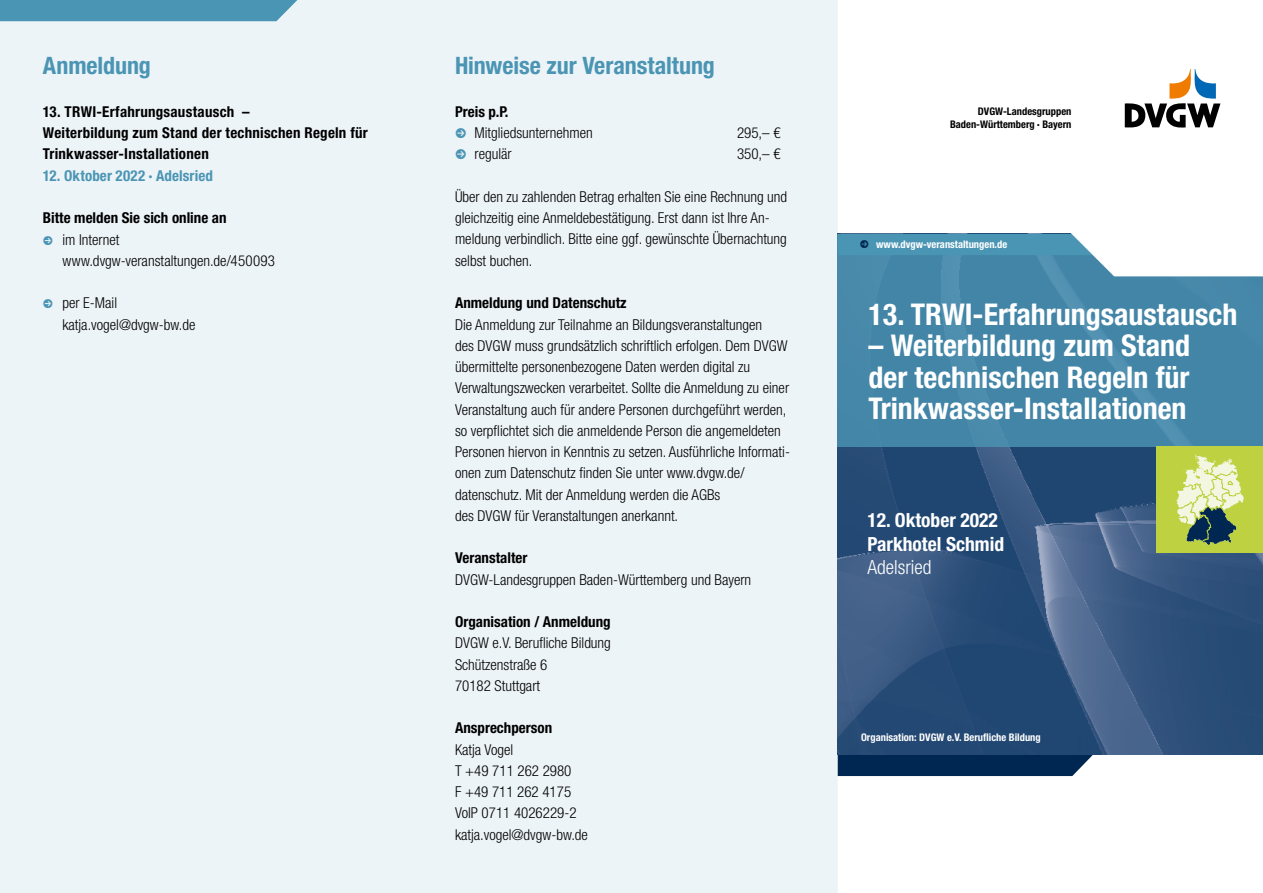
<style>
.page{position:relative;width:1263px;height:893px;background:#fff}
.page>*{position:absolute;margin:0;border:0;box-sizing:border-box;transform-origin:0 0}
.t1{font:700 condensed 30px/31.5px "Helvetica Neue LT Pro";color:#fff;text-align:justify}
.t2{font:700 condensed 24px "Helvetica Neue LT Pro";letter-spacing:-.005em;color:#4b95b4}
.t3{font:700 condensed 24px "Helvetica Neue LT Std";letter-spacing:-.005em;color:#4b95b4}
.t4{font:700 condensed 19.5px/23.4px "Helvetica Neue LT Pro";color:#fff}
.t5{font:300 condensed 19.5px "Helvetica Neue LT Pro";color:#fff}
.t6{font:300 condensed 15px/21.3px "Helvetica Neue LT Std";color:#000}
.t7{font:700 condensed 15px/21.3px "Helvetica Neue LT Std";color:#000}
.t8{font:700 condensed 15px "Helvetica Neue LT Std";letter-spacing:.005em;color:#4b95b4}
.t9{font:700 condensed 10.5px "Helvetica Neue LT Pro";color:#fff}
.t10{font:700 condensed 10.5px/12.8px "Helvetica Neue LT Pro";color:#000;text-align:right}
.s1{color:#4b95b4}
.s2{color:#002752}
</style>
<div class="page">
<div style="left:0;top:0;width:838px;height:893px;background:#edf4f8"></div>
<div style="left:0;top:0;width:297px;height:21px;background:#4b95b4"></div>
<div style="left:838px;top:755px;width:255px;height:21px;background:#002752"></div>
<img style="left:838px;top:446px;width:425px;height:309px">
<div style="left:838px;top:234px;width:425px;height:212px;background:#4285a6"></div>
<svg style="left:1125px;top:69px;width:95px;height:59px"></svg>
<svg style="left:838px;top:233px;width:425px;height:43px"></svg>
<div style="left:1157px;top:446px;width:106px;height:107px;background:#bdd141"></div>
<svg style="left:1176px;top:454px;width:68px;height:91px"></svg>
<svg style="left:44px;top:236px;width:9px;height:9px"></svg>
<svg style="left:44px;top:299px;width:9px;height:9px"></svg>
<h2 class="t3" style="left:43px;top:51px;width:110px">Anmeldung</h2>
<p class="t7" style="left:43px;top:101px;width:326px">13. TRWI-Erfahrungsaustausch –<br>Weiterbildung zum Stand der technischen Regeln für<br>Trinkwasser-Installationen</p>
<p class="t8" style="left:43px;top:166px;width:172px">12. Oktober 2022 · Adelsried</p>
<p class="t7" style="left:43px;top:207px;width:185px">Bitte melden Sie sich online an</p>
<p class="t6" style="left:62px;top:228px;width:214px">im Internet www.dvgw-veranstaltungen.de/450093</p>
<p class="t6" style="left:62px;top:292px;width:134px">per E-Mail katja.vogel@dvgw-bw.de</p>
<h2 class="t2" style="left:455px;top:52px;width:261px">Hinweise zur Veranstaltung</h2>
<p class="t7" style="left:455px;top:101px;width:55px">Preis p.P.</p>
<p class="t6" style="left:455px;top:122px;width:139px"><span class="s1">●</span> Mitgliedsunternehmen</p>
<p class="t6" style="left:737px;top:122px;width:45px">295,– €</p>
<p class="t6" style="left:455px;top:143px;width:58px"><span class="s1">●</span> regulär</p>
<p class="t6" style="left:737px;top:143px;width:45px">350,– €</p>
<p class="t6" style="left:455px;top:186px;width:334px">Über den zu zahlenden Betrag erhalten Sie eine Rechnung und gleichzeitig eine Anmeldebestätigung. Erst dann ist Ihre An&shy;meldung verbindlich. Bitte eine ggf. gewünschte Übernachtung selbst buchen.</p>
<p class="t7" style="left:455px;top:292px;width:173px">Anmeldung und Datenschutz</p>
<p class="t6" style="left:455px;top:313px;width:336px">Die Anmeldung zur Teilnahme an Bildungsveranstaltungen<br>des DVGW muss grundsätzlich schriftlich erfolgen. Dem DVGW übermittelte personenbezogene Daten werden digital zu Verwaltungszwecken verarbeitet. Sollte die Anmeldung zu einer Veranstaltung auch für andere Personen durchgeführt werden, so verpflichtet sich die anmeldende Person die angemeldeten Personen hiervon in Kenntnis zu setzen. Ausführliche Informati&shy;onen zum Datenschutz finden Sie unter www.dvgw.de/ datenschutz. Mit der Anmeldung werden die AGBs<br>des DVGW für Veranstaltungen anerkannt.</p>
<p class="t7" style="left:455px;top:547px;width:74px">Veranstalter</p>
<p class="t6" style="left:455px;top:569px;width:298px">DVGW-Landesgruppen Baden-Württemberg und Bayern</p>
<p class="t7" style="left:455px;top:611px;width:157px">Organisation / Anmeldung</p>
<p class="t6" style="left:455px;top:632px;width:157px">DVGW e.V. Berufliche Bildung<br>Schützenstraße 6<br>70182 Stuttgart</p>
<p class="t7" style="left:455px;top:717px;width:99px">Ansprechperson</p>
<p class="t6" style="left:455px;top:739px;width:134px">Katja Vogel<br>T +49 711 262 2980<br>F +49 711 262 4175<br>VoIP 0711 4026229-2 katja.vogel@dvgw-bw.de</p>
<p class="t10" style="left:950px;top:105px;width:123px">DVGW-Landesgruppen<br>Baden-Württemberg · Bayern</p>
<p class="t9" style="left:860px;top:238px;width:149px"><span class="s2">●</span> www.dvgw-veranstaltungen.de</p>
<h1 class="t1" style="left:868px;top:299px;width:370px">13. TRWI-Erfahrungsaustausch</h1>
<h1 class="t1" style="left:868px;top:330px;width:323px">– Weiterbildung zum Stand der technischen Regeln für Trinkwasser-Installationen</h1>
<h3 class="t4" style="left:867px;top:509px;width:138px">12. Oktober 2022<br>Parkhotel Schmid</h3>
<h3 class="t5" style="left:867px;top:556px;width:65px">Adelsried</h3>
<p class="t9" style="left:861px;top:731px;width:181px">Organisation: DVGW e.V. Berufliche Bildung</p>
</div>
